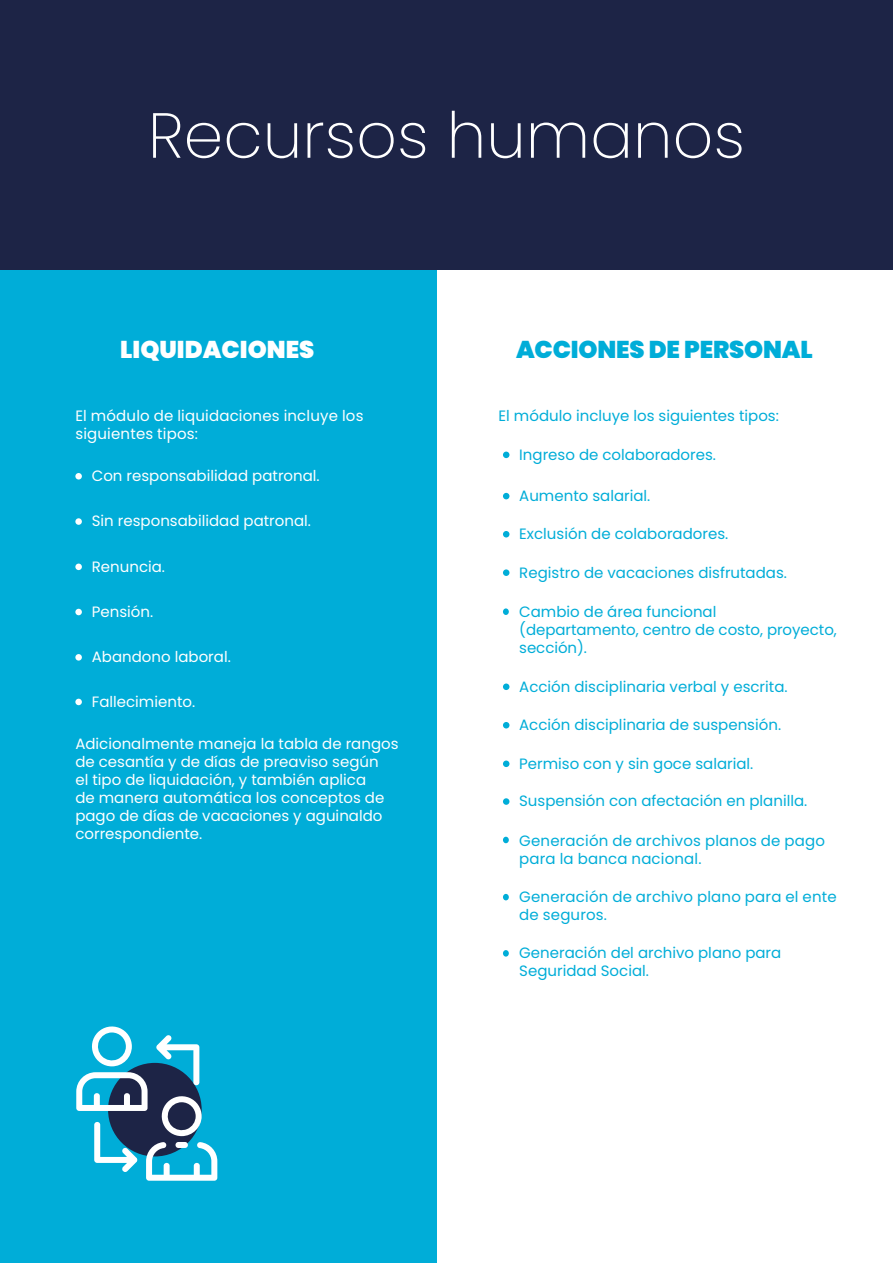
<style>
.page{position:relative;width:893px;height:1263px;background:#fff}
.page>*{position:absolute;margin:0;border:0;box-sizing:border-box;transform-origin:0 0}
.t1{font:200 63.6px "Poppins";color:#fff}
.t2{font:900 24.3px "Poppins";letter-spacing:-.005em;color:#00add8}
.t3{font:900 24.3px "Poppins";color:#fff}
.t4{font:15px/18px "Poppins";color:#00add8}
.t5{font:15px/18px "Poppins";color:#fff}
</style>
<div class="page">
<div style="left:0;top:0;width:436px;height:1263px;background:#00add8"></div>
<div style="left:0;top:0;width:893px;height:269px;background:#1d2446"></div>
<div style="left:75px;top:473px;width:7px;height:6px;background:#fff;border-radius:50%"></div>
<div style="left:75px;top:518px;width:7px;height:7px;background:#fff;border-radius:50%"></div>
<div style="left:75px;top:564px;width:7px;height:6px;background:#fff;border-radius:50%"></div>
<div style="left:75px;top:609px;width:7px;height:6px;background:#fff;border-radius:50%"></div>
<div style="left:75px;top:654px;width:7px;height:7px;background:#fff;border-radius:50%"></div>
<div style="left:75px;top:699px;width:7px;height:6px;background:#fff;border-radius:50%"></div>
<svg style="left:503px;top:452px;width:6px;height:6px"></svg>
<svg style="left:503px;top:493px;width:6px;height:6px"></svg>
<svg style="left:503px;top:531px;width:6px;height:6px"></svg>
<div style="left:503px;top:569px;width:6px;height:7px;background:#00add8;border-radius:50%"></div>
<div style="left:503px;top:608px;width:6px;height:7px;background:#00add8;border-radius:50%"></div>
<div style="left:503px;top:683px;width:6px;height:7px;background:#00add8;border-radius:50%"></div>
<svg style="left:503px;top:722px;width:6px;height:6px"></svg>
<div style="left:503px;top:760px;width:6px;height:7px;background:#00add8;border-radius:50%"></div>
<div style="left:503px;top:798px;width:6px;height:7px;background:#00add8;border-radius:50%"></div>
<svg style="left:503px;top:837px;width:6px;height:6px"></svg>
<svg style="left:503px;top:894px;width:6px;height:6px"></svg>
<svg style="left:503px;top:950px;width:6px;height:6px"></svg>
<div style="left:108px;top:1063px;width:94px;height:93px;background:#1d2446;border-radius:50%"></div>
<svg style="left:161px;top:1095px;width:41px;height:41px"></svg>
<svg style="left:146px;top:1142px;width:71px;height:39px"></svg>
<svg style="left:92px;top:1026px;width:40px;height:40px"></svg>
<svg style="left:76px;top:1072px;width:72px;height:39px"></svg>
<svg style="left:156px;top:1035px;width:43px;height:50px"></svg>
<svg style="left:94px;top:1122px;width:43px;height:50px"></svg>
<h1 class="t1" style="left:148px;top:99px;width:599px">Recursos humanos</h1>
<h2 class="t3" style="left:120px;top:336px;width:196px">LIQUIDACIONES</h2>
<h2 class="t2" style="left:516px;top:336px;width:298px">ACCIONES DE PERSONAL</h2>
<p class="t5" style="left:75px;top:407px;width:290px">El módulo de liquidaciones incluye los siguientes tipos:</p>
<p class="t5" style="left:92px;top:467px;width:229px">Con responsabilidad patronal.</p>
<p class="t5" style="left:92px;top:512px;width:221px">Sin responsabilidad patronal.</p>
<p class="t5" style="left:92px;top:557px;width:75px">Renuncia.</p>
<p class="t5" style="left:92px;top:603px;width:63px">Pensión.</p>
<p class="t5" style="left:92px;top:648px;width:141px">Abandono laboral.</p>
<p class="t5" style="left:92px;top:693px;width:105px">Fallecimiento.</p>
<p class="t5" style="left:75px;top:735px;width:325px">Adicionalmente maneja la tabla de rangos de cesantía y de días de preaviso según<br>el tipo de liquidación, y también aplica<br>de manera automática los conceptos de pago de días de vacaciones y aguinaldo correspondiente.</p>
<p class="t4" style="left:499px;top:407px;width:282px">El módulo incluye los siguientes tipos:</p>
<p class="t4" style="left:519px;top:445px;width:198px">Ingreso de colaboradores.</p>
<p class="t4" style="left:519px;top:487px;width:133px">Aumento salarial.</p>
<p class="t4" style="left:519px;top:525px;width:211px">Exclusión de colaboradores.</p>
<p class="t4" style="left:519px;top:563px;width:269px">Registro de vacaciones disfrutadas.</p>
<p class="t4" style="left:519px;top:602px;width:319px">Cambio de área funcional (departamento, centro de costo, proyecto, sección).</p>
<p class="t4" style="left:519px;top:677px;width:270px">Acción disciplinaria verbal y escrita.</p>
<p class="t4" style="left:519px;top:716px;width:263px">Acción disciplinaria de suspensión.</p>
<p class="t4" style="left:519px;top:754px;width:236px">Permiso con y sin goce salarial.</p>
<p class="t4" style="left:519px;top:792px;width:290px">Suspensión con afectación en planilla.</p>
<p class="t4" style="left:519px;top:832px;width:307px">Generación de archivos planos de pago para la banca nacional.</p>
<p class="t4" style="left:519px;top:888px;width:319px">Generación de archivo plano para el ente de seguros.</p>
<p class="t4" style="left:519px;top:944px;width:264px">Generación del archivo plano para<br>Seguridad Social.</p>
</div>
